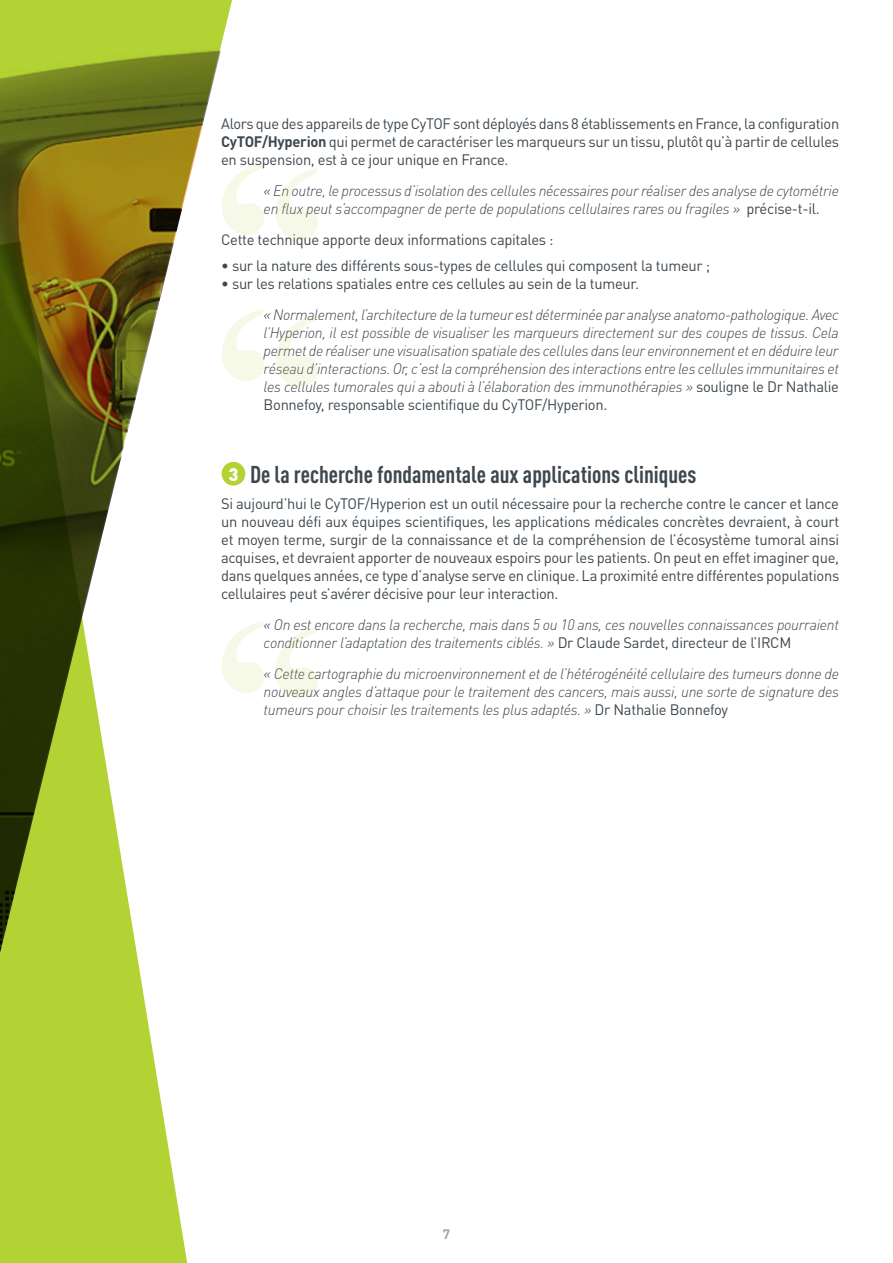
<style>
.page{position:relative;width:893px;height:1263px;background:#fff}
.page>*{position:absolute;margin:0;border:0;box-sizing:border-box;transform-origin:0 0}
.t1{font:700 condensed 24px "DINOT";color:#3d474e}
.t2{font:italic 300 15px/18px "DINOT";letter-spacing:-.02em;color:#3d474e}
.t3{font:15px/18px "DINOT";letter-spacing:-.02em;color:#3d474e;text-align:justify}
.t4{font:700 13.5px "DINOT";color:#95a9b4}
.s1{font-weight:700}
.s2{font-weight:400;font-style:normal}
.s3{font-weight:900;font-stretch:normal;font-size:18px;color:#fff}
</style>
<div class="page">
<div style="left:0;top:1128px;width:187px;height:135px;background:#b3d234"></div>
<svg style="left:0;top:461px;width:246px;height:667px;fill:#b3d234"></svg>
<img style="left:0;top:0;width:234px;height:959px">
<div style="left:222px;top:462px;width:23px;height:24px;background:#b3d234;border-radius:50%"></div>
<svg style="left:221px;top:309px;width:43px;height:72px"></svg>
<svg style="left:275px;top:315px;width:43px;height:72px"></svg>
<svg style="left:221px;top:621px;width:43px;height:72px"></svg>
<svg style="left:275px;top:627px;width:43px;height:72px"></svg>
<svg style="left:221px;top:162px;width:43px;height:73px"></svg>
<svg style="left:275px;top:168px;width:43px;height:72px"></svg>
<p class="t3" style="left:221px;top:115px;width:620px">Alors que des appareils de type CyTOF sont déployés dans 8 établissements en France, la configuration <span class="s1">CyTOF/Hyperion</span> qui permet de caractériser les marqueurs sur un tissu, plutôt qu’à partir de cellules en suspension, est à ce jour unique en France.</p>
<p class="t2" style="left:264px;top:182px;width:577px">« En outre, le processus d’isolation des cellules nécessaires pour réaliser des analyse de cytométrie en flux peut s’accompagner de perte de populations cellulaires rares ou fragiles » <span class="s2">précise-t-il.</span></p>
<p class="t3" style="left:221px;top:230px;width:334px">Cette technique apporte deux informations capitales :</p>
<p class="t3" style="left:221px;top:257px;width:491px">• sur la nature des différents sous-types de cellules qui composent la tumeur ;</p>
<p class="t3" style="left:221px;top:275px;width:420px">• sur les relations spatiales entre ces cellules au sein de la tumeur.</p>
<p class="t2" style="left:264px;top:306px;width:577px;text-align:justify">« Normalement, l’architecture de la tumeur est déterminée par analyse anatomo-pathologique. Avec l’Hyperion, il est possible de visualiser les marqueurs directement sur des coupes de tissus. Cela permet de réaliser une visualisation spatiale des cellules dans leur environnement et en déduire leur réseau d’interactions. Or, c’est la compréhension des interactions entre les cellules immunitaires et les cellules tumorales qui a abouti à l’élaboration des immunothérapies » <span class="s2">souligne le Dr Nathalie Bonnefoy, responsable scientifique du CyTOF/Hyperion.</span></p>
<h1 class="t1" style="left:228px;top:459px;width:469px"><span class="s3">3</span> De la recherche fondamentale aux applications cliniques</h1>
<p class="t3" style="left:221px;top:494px;width:620px">Si aujourd’hui le CyTOF/Hyperion est un outil nécessaire pour la recherche contre le cancer et lance un nouveau défi aux équipes scientifiques, les applications médicales concrètes devraient, à court et moyen terme, surgir de la connaissance et de la compréhension de l’écosystème tumoral ainsi acquises, et devraient apporter de nouveaux espoirs pour les patients. On peut en effet imaginer que, dans quelques années, ce type d’analyse serve en clinique. La proximité entre différentes populations cellulaires peut s’avérer décisive pour leur interaction.</p>
<p class="t2" style="left:264px;top:615px;width:577px">« On est encore dans la recherche, mais dans 5 ou 10 ans, ces nouvelles connaissances pourraient conditionner l’adaptation des traitements ciblés. » <span class="s2">Dr Claude Sardet, directeur de l’IRCM</span></p>
<p class="t2" style="left:264px;top:664px;width:577px;text-align:justify">« Cette cartographie du microenvironnement et de l’hétérogénéité cellulaire des tumeurs donne de nouveaux angles d’attaque pour le traitement des cancers, mais aussi, une sorte de signature des tumeurs pour choisir les traitements les plus adaptés. » <span class="s2">Dr Nathalie Bonnefoy</span></p>
<p class="t4" style="left:443px;top:1225px;width:9px">7</p>
</div>
